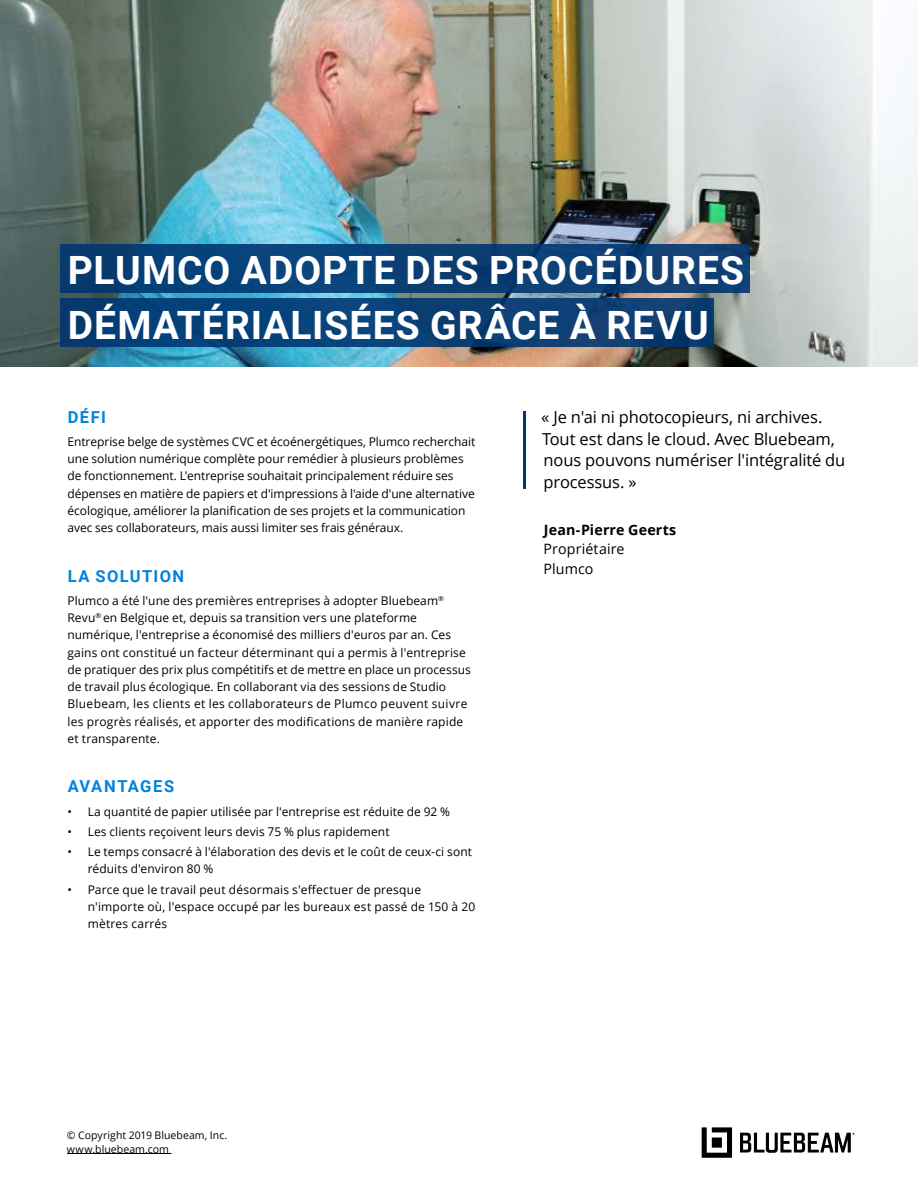
<style>
.page{position:relative;width:918px;height:1188px;background:#fff}
.page>*{position:absolute;margin:0;border:0;box-sizing:border-box;transform-origin:0 0}
.t1{font:700 39px/55.5px "Roboto";letter-spacing:.025em;color:#fff}
.t2{font:16.5px/21.8px "Open Sans";letter-spacing:-.01em;color:#000}
.t3{font:700 16.5px "Roboto";letter-spacing:.085em;color:#0083db}
.t4{font:14.25px/19.5px "Open Sans";letter-spacing:.005em;color:#000}
.t5{font:700 14.25px "Open Sans";letter-spacing:.01em;color:#000}
.t6{font:12px/17.2px "Open Sans";letter-spacing:.005em;color:#000}
.t7{font:10.5px/13.5px "Open Sans";letter-spacing:.005em;color:#000}
</style>
<div class="page">
<hr style="left:67px;top:1153px;width:104px;height:1px;background:#000">
<svg style="left:702px;top:1127px;width:30px;height:31px"></svg>
<svg style="left:740px;top:1133px;width:115px;height:20px"></svg>
<img style="left:0;top:0;width:918px;height:367px">
<div style="left:60px;top:244px;width:690px;height:49px;background:#0b4175"></div>
<div style="left:60px;top:298px;width:654px;height:49px;background:linear-gradient(to right,#044079,#103f72)"></div>
<hr style="left:523px;top:411px;width:2px;height:78px;background:#003671">
<h1 class="t1" style="left:68px;top:242px;width:678px">PLUMCO ADOPTE DES PROCÉDURES<br>DÉMATÉRIALISÉES GRÂCE À REVU</h1>
<h2 class="t3" style="left:68px;top:407px;width:40px">DÉFI</h2>
<p class="t6" style="left:68px;top:434px;width:410px">Entreprise belge de systèmes CVC et écoénergétiques, Plumco recherchait une solution numérique complète pour remédier à plusieurs problèmes de fonctionnement. L'entreprise souhaitait principalement réduire ses dépenses en matière de papiers et d'impressions à l'aide d'une alternative écologique, améliorer la planification de ses projets et la communication avec ses collaborateurs, mais aussi limiter ses frais généraux.</p>
<h2 class="t3" style="left:68px;top:566px;width:118px">LA SOLUTION</h2>
<p class="t6" style="left:67px;top:593px;width:405px">Plumco a été l'une des premières entreprises à adopter Bluebeam<sup>® </sup>Revu<sup>®</sup> en Belgique et, depuis sa transition vers une plateforme numérique, l'entreprise a économisé des milliers d'euros par an. Ces gains ont constitué un facteur déterminant qui a permis à l'entreprise de pratiquer des prix plus compétitifs et de mettre en place un processus de travail plus écologique. En collaborant via des sessions de Studio Bluebeam, les clients et les collaborateurs de Plumco peuvent suivre les progrès réalisés, et apporter des modifications de manière rapide et transparente.</p>
<h2 class="t3" style="left:68px;top:777px;width:108px">AVANTAGES</h2>
<p class="t6" style="left:68px;top:804px;width:384px">• La quantité de papier utilisée par l'entreprise est réduite de 92 %</p>
<p class="t6" style="left:68px;top:824px;width:324px">• Les clients reçoivent leurs devis 75 % plus rapidement</p>
<p class="t6" style="left:88px;top:844px;width:386px;text-indent:-20px">• Le temps consacré à l'élaboration des devis et le coût de ceux-ci sont réduits d'environ 80 %</p>
<p class="t6" style="left:88px;top:882px;width:389px;text-indent:-20px">• Parce que le travail peut désormais s'effectuer de presque n'importe où, l'espace occupé par les bureaux est passé de 150 à 20 mètres carrés</p>
<h2 class="t2" style="left:541px;top:406px;width:306px">« Je n'ai ni photocopieurs, ni archives.<br>Tout est dans le cloud. Avec Bluebeam, nous pouvons numériser l'intégralité du processus. »</h2>
<p class="t5" style="left:544px;top:524px;width:134px">Jean-Pierre Geerts</p>
<p class="t4" style="left:544px;top:541px;width:83px">Propriétaire<br>Plumco</p>
<p class="t7" style="left:67px;top:1130px;width:162px">© Copyright 2019 Bluebeam, Inc. www.bluebeam.com</p>
</div>
